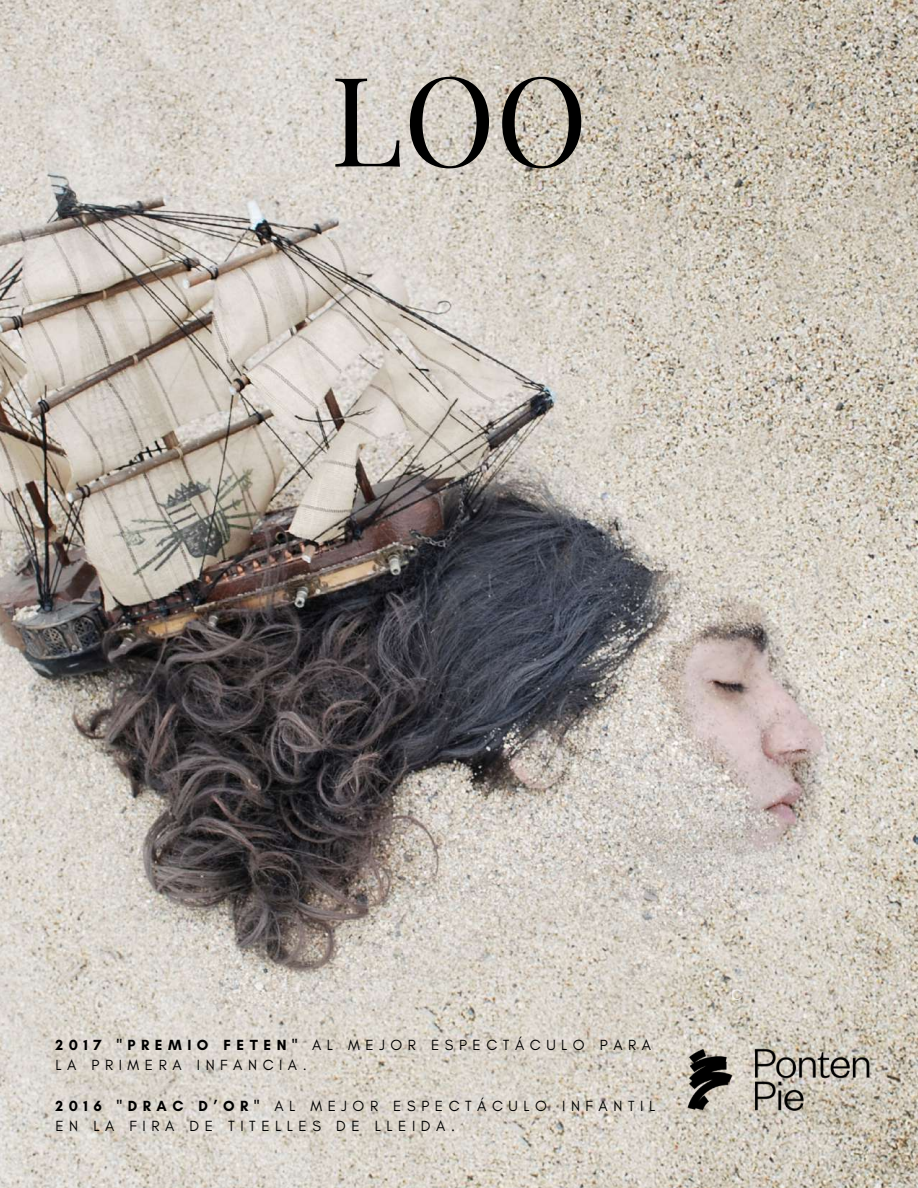
<style>
.page{position:relative;width:918px;height:1188px;background:#fff}
.page>*{position:absolute;margin:0;border:0;box-sizing:border-box;transform-origin:0 0}
.t1{font:124.5px "Playfair Display";color:#000}
.t2{font:15.6px "Glacial Indifference";color:#fff}
.t3{font:15px/20.2px "Glacial Indifference";letter-spacing:.37em;color:#000}
.s1{font-weight:700}
</style>
<div class="page">
<img style="left:0;top:0;width:918px;height:1188px">
<img style="left:635px;top:1014px;width:283px;height:135px">
<h1 class="t1" style="left:330px;top:32px;width:259px">LOO</h1>
<p class="t3" style="left:55px;top:1035px;width:597px"><span class="s1">2017 "PREMIO FETEN"</span> AL MEJOR ESPECTÁCULO PARA<br>LA PRIMERA INFANCIA.</p>
<p class="t3" style="left:55px;top:1095px;width:601px"><span class="s1">2016 "DRAC D’OR"</span> AL MEJOR ESPECTÁCULO INFANTIL<br>EN LA FIRA DE TITELLES DE LLEIDA.</p>
<p class="t2" style="left:732px;top:985px;width:13px">C</p>
</div>
